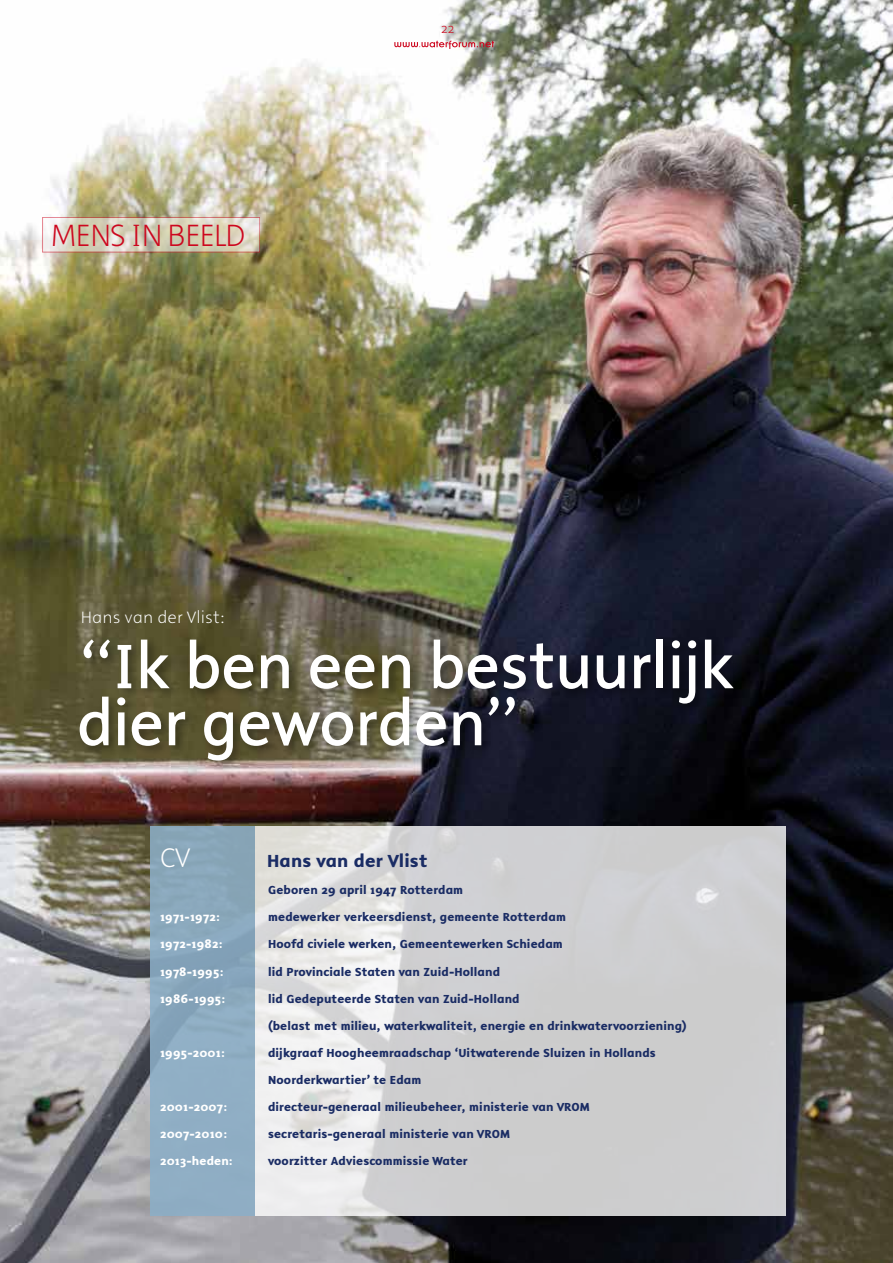
<style>
.page{position:relative;width:893px;height:1263px;background:#fff}
.page>*{position:absolute;margin:0;border:0;box-sizing:border-box;transform-origin:0 0}
.t1{font:64.5px/57px "Malcom";color:#fff}
.t2{font:300 30.9px "Malcom";color:#cd071e}
.t3{font:300 27px "Malcom";color:#fff}
.t4{font:700 18px "Malcom";letter-spacing:.01em;color:#1a2c64}
.t5{font:300 16.5px "Malcom";letter-spacing:.05em;color:#fff}
.t6{font:300 13.5px "Malcom";color:#cd071e}
.t7{font:700 12px "Malcom";letter-spacing:.01em;color:#1a2c64}
.t8{font:700 12px "Malcom";letter-spacing:.01em;color:#fff}
</style>
<div class="page">
<img style="left:0;top:0;width:893px;height:1263px">
<div style="left:76px;top:636px;width:669px;height:136px;background:#000;opacity:.4"></div>
<svg style="left:43px;top:217px;width:217px;height:35px;background:#d7d0bc"></svg>
<svg style="left:394px;top:41px;width:100px;height:8px"></svg>
<svg style="left:254px;top:826px;width:532px;height:389px;background:#d4d4d5"></svg>
<div style="left:150px;top:826px;width:104px;height:389px;background:linear-gradient(to right,#8caabf,#8caabf)"></div>
<h2 class="t2" style="left:51px;top:215px;width:196px">Mens in beeld</h2>
<h3 class="t5" style="left:81px;top:606px;width:145px">Hans van der Vlist:</h3>
<p class="t6" style="left:441px;top:20px;width:15px">22</p>
<h1 class="t1" style="left:77px;top:637px;width:659px">“Ik ben een bestuurlijk dier geworden”</h1>
<h3 class="t3" style="left:160px;top:840px;width:31px">CV</h3>
<h3 class="t4" style="left:267px;top:849px;width:162px">Hans van der Vlist</h3>
<p class="t7" style="left:268px;top:882px;width:197px">Geboren 29 april 1947 Rotterdam</p>
<p class="t8" style="left:160px;top:909px;width:62px">1971-1972:</p>
<p class="t7" style="left:268px;top:909px;width:299px">medewerker verkeersdienst, gemeente Rotterdam</p>
<p class="t8" style="left:160px;top:936px;width:65px">1972-1982:</p>
<p class="t7" style="left:268px;top:936px;width:296px">Hoofd civiele werken, Gemeentewerken Schiedam</p>
<p class="t8" style="left:160px;top:963px;width:65px">1978-1995:</p>
<p class="t7" style="left:268px;top:963px;width:234px">lid Provinciale Staten van Zuid-Holland</p>
<p class="t8" style="left:160px;top:990px;width:67px">1986-1995:</p>
<p class="t7" style="left:268px;top:990px;width:253px">lid Gedeputeerde Staten van Zuid-Holland</p>
<p class="t7" style="left:268px;top:1017px;width:420px">(belast met milieu, waterkwaliteit, energie en drinkwatervoorziening)</p>
<p class="t8" style="left:160px;top:1044px;width:67px">1995-2001:</p>
<p class="t7" style="left:268px;top:1044px;width:389px">dijkgraaf Hoogheemraadschap ‘Uitwaterende Sluizen in Hollands</p>
<p class="t7" style="left:268px;top:1071px;width:155px">Noorderkwartier’ te Edam</p>
<p class="t8" style="left:160px;top:1098px;width:69px">2001-2007:</p>
<p class="t7" style="left:268px;top:1098px;width:323px">directeur-generaal milieubeheer, ministerie van VROM</p>
<p class="t8" style="left:160px;top:1125px;width:69px">2007-2010:</p>
<p class="t7" style="left:268px;top:1125px;width:243px">secretaris-generaal ministerie van VROM</p>
<p class="t8" style="left:160px;top:1152px;width:75px">2013-heden:</p>
<p class="t7" style="left:268px;top:1152px;width:201px">voorzitter Adviescommissie Water</p>
</div>
